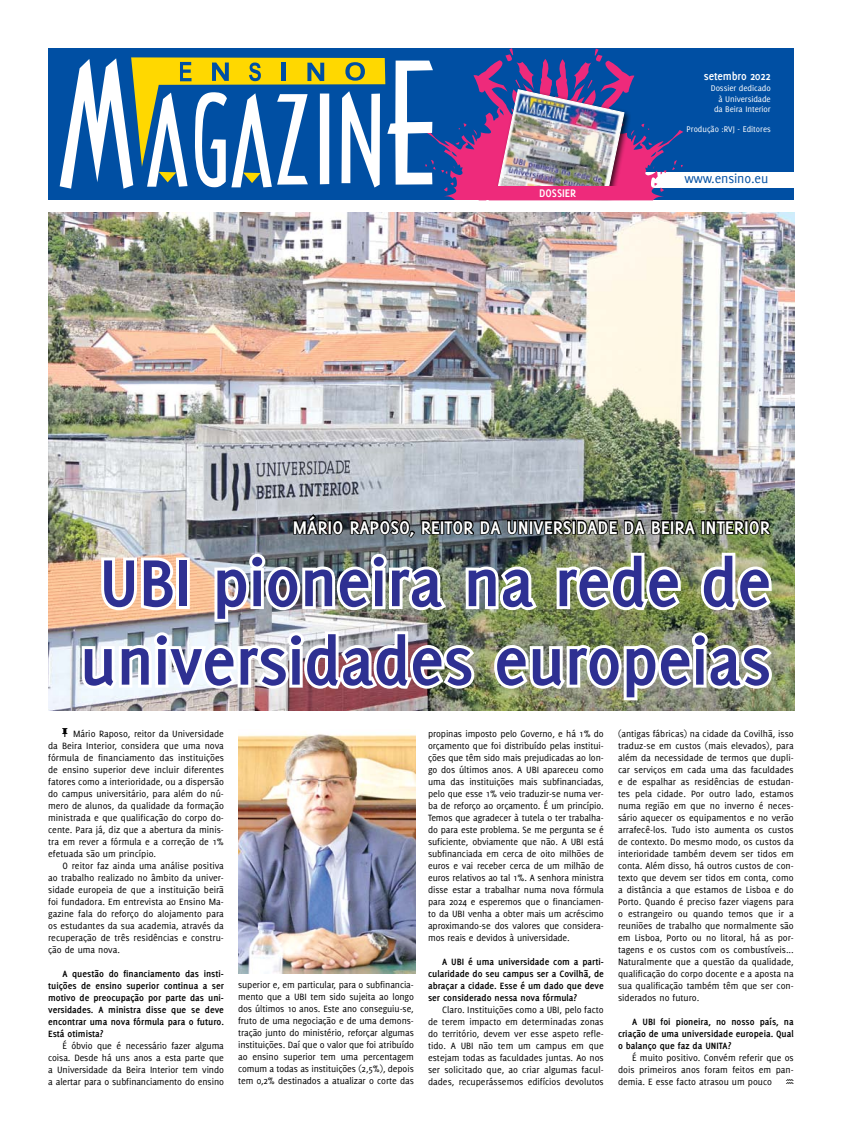
<style>
.page{position:relative;width:842px;height:1134px;background:#fff}
.page>*{position:absolute;margin:0;border:0;box-sizing:border-box;transform-origin:0 0}
.t1{font:700 72.5px/78.5px "Delicious";letter-spacing:-.01em;color:#2e3092}
.t2{font:700 20px "Delicious";color:#fff}
.t3{font:14px "Delicious";letter-spacing:-.01em;color:#004fa3}
.t4{font:700 12px "Delicious";letter-spacing:-.01em;color:#fff}
.t5{font:10px/12px "Delicious";color:#000;text-align:justify}
.t6{font:700 10px/12px "Delicious";color:#000;text-align:justify}
.t7{font:10px "Icon Bit One";color:#000}
.t8{font:9px/10.8px "Delicious";letter-spacing:-.01em;color:#fff;text-align:right}
.s1{font-family:"Icon Bit Two"}
</style>
<div class="page">
<img style="left:48px;top:213px;width:746px;height:497px">
<div style="left:48px;top:48px;width:746px;height:152px;background:#004fa3"></div>
<div style="left:640px;top:173px;width:154px;height:15px;background:#fff"></div>
<svg style="left:60px;top:48px;width:623px;height:165px"></svg>
<div style="left:475px;top:186px;width:159px;height:13px;background:#ee2a7b"></div>
<img style="left:79px;top:550px;width:696px;height:161px">
<img style="left:238px;top:734px;width:177px;height:240px">
<img style="left:292px;top:508px;width:405px;height:31px">
<div style="left:701px;top:520px;width:4px;height:14px;border:2px solid #000"></div>
<svg style="left:705px;top:518px;width:66px;height:18px"></svg>
<p class="t4" style="left:539px;top:186px;width:38px">dossier</p>
<p class="t4" style="left:704px;top:69px;width:68px">setembro 2022</p>
<p class="t8" style="left:711px;top:82px;width:61px">Dossier dedicado à Universidade da Beira Interior</p>
<p class="t8" style="left:687px;top:124px;width:86px">Produção :RVJ - Editores</p>
<h3 class="t3" style="left:684px;top:170px;width:85px">www.ensino.eu</h3>
<h2 class="t2" style="left:292px;top:515px;width:281px">Mário Raposo, reitor da Universidade</h2>
<h2 class="t2" style="left:623px;top:515px;width:148px">da Bei ra Interior</h2>
<h1 class="t1" style="left:79px;top:542px;width:693px">UBI pioneira na rede de universidades europeias</h1>
<p class="t5" style="left:48px;top:728px;width:177px;text-indent:14px"><span class="s1">6</span> Mário Raposo, reitor da Universidade da Beira Interior, considera que uma nova fórmula de financiamento das instituições de ensino superior deve incluir diferentes fatores como a interioridade, ou a dispersão do campus universitário, para além do nú&shy;mero de alunos, da qualidade da formação ministrada e que qualificação do corpo do&shy;cente. Para já, diz que a abertura da minis&shy;tra em rever a fórmula e a correção de 1% efetuada são um princípio.</p>
<p class="t5" style="left:48px;top:860px;width:177px;text-indent:14px">O reitor faz ainda uma análise positiva ao trabalho realizado no âmbito da univer&shy;sidade europeia de que a instituição beirã foi fundadora. Em entrevista ao Ensino Ma&shy;gazine fala do reforço do alojamento para os estudantes da sua academia, através da recuperação de três residências e constru&shy;ção de uma nova.</p>
<p class="t6" style="left:48px;top:968px;width:177px;text-indent:14px">A questão do financiamento das insti&shy;tuições de ensino superior continua a ser motivo de preocupação por parte das uni&shy;versidades. A ministra disse que se deve encontrar uma nova fórmula para o futuro.<br>Está otimista?</p>
<p class="t5" style="left:48px;top:1040px;width:177px;text-indent:14px">É óbvio que é necessário fazer alguma coisa. Desde há uns anos a esta parte que a Universidade da Beira Interior tem vindo a alertar para o subfinanciamento do ensino</p>
<p class="t5" style="left:238px;top:979px;width:177px">superior e, em particular, para o subfinancia&shy;mento que a UBI tem sido sujeita ao longo dos últimos 10 anos. Este ano conseguiu-se, fruto de uma negociação e de uma demons&shy;tração junto do ministério, reforçar algumas instituições. Daí que o valor que foi atribuído ao ensino superior tem uma percentagem comum a todas as instituições (2,5%), depois tem 0,2% destinados a atualizar o corte das</p>
<p class="t5" style="left:428px;top:727px;width:177px">propinas imposto pelo Governo, e há 1% do orçamento que foi distribuído pelas institui&shy;ções que têm sido mais prejudicadas ao lon&shy;go dos últimos anos. A UBI apareceu como uma das instituições mais subfinanciadas, pelo que esse 1% veio traduzir-se numa ver&shy;ba de reforço ao orçamento. É um princípio.<br>Temos que agradecer à tutela o ter trabalha&shy;do para este problema. Se me pergunta se é suficiente, obviamente que não. A UBI está subfinanciada em cerca de oito milhões de euros e vai receber cerca de um milhão de euros relativos ao tal 1%. A senhora ministra disse estar a trabalhar numa nova fórmula para 2024 e esperemos que o financiamen&shy;to da UBI venha a obter mais um acréscimo aproximando-se dos valores que considera&shy;mos reais e devidos à universidade.</p>
<p class="t6" style="left:428px;top:956px;width:177px;text-indent:14px">A UBI é uma universidade com a parti&shy;cularidade do seu campus ser a Covilhã, de abraçar a cidade. Esse é um dado que deve ser considerado nessa nova fórmula?</p>
<p class="t5" style="left:428px;top:1003px;width:177px;text-indent:14px">Claro. Instituições como a UBI, pelo facto de terem impacto em determinadas zonas do território, devem ver esse aspeto refle&shy;tido. A UBI não tem um campus em que estejam todas as faculdades juntas. Ao nos ser solicitado que, ao criar algumas facul&shy;dades, recuperássemos edifícios devolutos</p>
<p class="t5" style="left:618px;top:727px;width:177px">(antigas fábricas) na cidade da Covilhã, isso traduz-se em custos (mais elevados), para além da necessidade de termos que dupli&shy;car serviços em cada uma das faculdades e de espalhar as residências de estudan&shy;tes pela cidade. Por outro lado, estamos numa região em que no inverno é neces&shy;sário aquecer os equipamentos e no verão arrafecê-los. Tudo isto aumenta os custos de contexto. Do mesmo modo, os custos da interioridade também devem ser tidos em conta. Além disso, há outros custos de con&shy;texto que devem ser tidos em conta, como a distância a que estamos de Lisboa e do Porto. Quando é preciso fazer viagens para o estrangeiro ou quando temos que ir a reuniões de trabalho que normalmente são em Lisboa, Porto ou no litoral, há as por&shy;tagens e os custos com os combustíveis...<br>Naturalmente que a questão da qualidade, qualificação do corpo docente e a aposta na sua qualificação também têm que ser con&shy;siderados no futuro.</p>
<p class="t6" style="left:618px;top:1016px;width:177px;text-indent:14px">A UBI foi pioneira, no nosso país, na criação de uma universidade europeia. Qual o balanço que faz da UN ITA?</p>
<p class="t5" style="left:618px;top:1051px;width:177px;text-indent:14px">É muito positivo. Convém referir que os dois primeiros anos foram feitos em pan&shy;demia. E esse facto atrasou um pouco</p>
<p class="t7" style="left:786px;top:1076px;width:9px">;</p>
</div>
